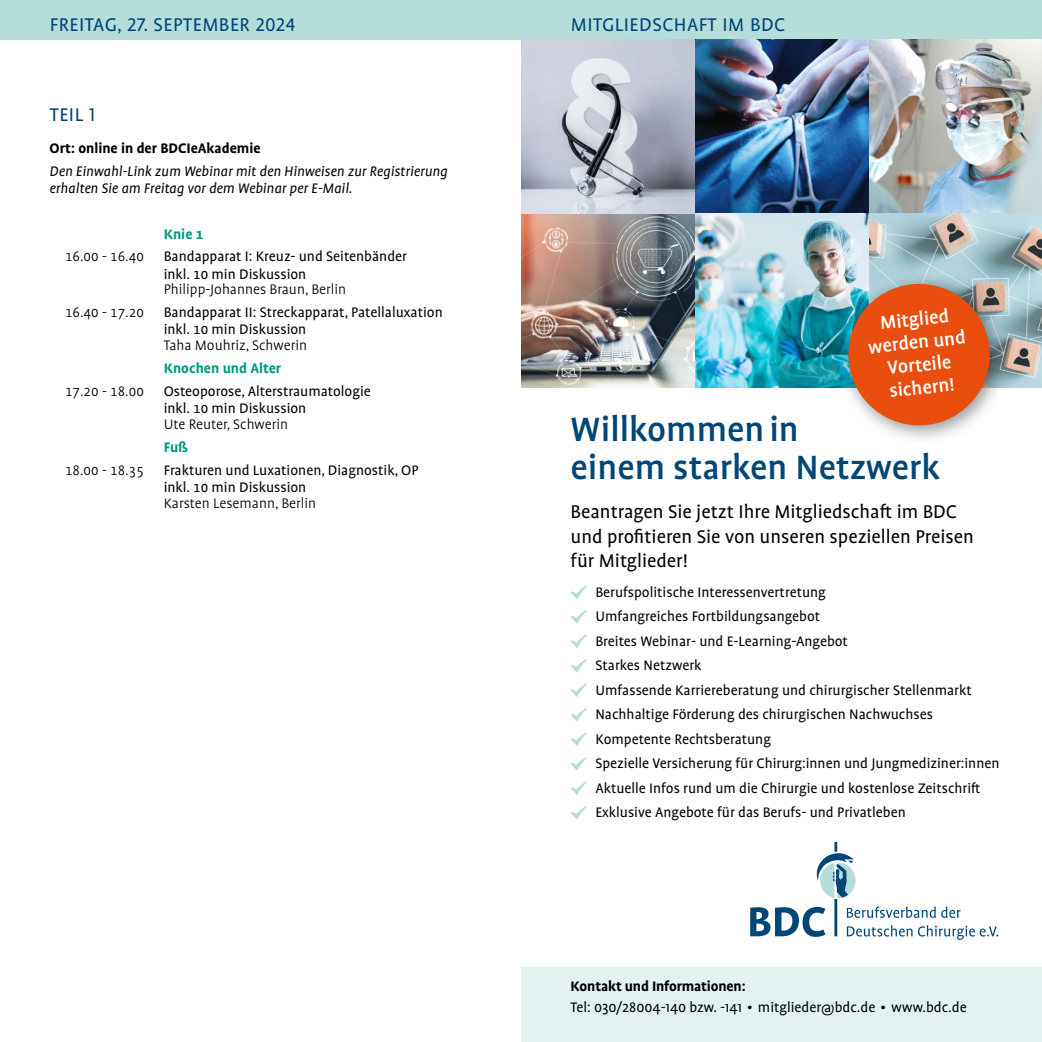
<style>
.page{position:relative;width:1042px;height:1042px;background:#fff}
.page>*{position:absolute;margin:0;border:0;box-sizing:border-box;transform-origin:0 0}
.t1{font:500 38.5px/38.5px "Profile Pro";color:#004676}
.t2{font:21px/24.5px "Profile Pro";color:#000}
.Head_blauer_Kasten{font:21px "Profile Pro";letter-spacing:.025em;color:#004676}
.t3{font:500 21px/22.8px "Profile Pro";color:#fff;text-align:center}
.Programm_2014{font:15.75px/24.5px "Profile Pro";color:#000}
._02_Fließtext{font:italic 15.75px/17.5px "Profile Pro";color:#000}
.Programm_Referent{font:300 15.75px "Profile Pro";color:#000}
.Programm_2014-2{font:300 15.75px "Profile Pro";color:#000}
._02_Fließtext-2{font:700 15.75px "Profile Pro";color:#000}
.Programm_Überschrift{font:700 15.75px "Profile Pro";color:#009982}
.s1{font-weight:700}
</style>
<div class="page">
<div style="left:0;top:0;width:1042px;height:40px;background:#b5ddda"></div>
<img style="left:521px;top:40px;width:521px;height:347px">
<img style="left:694px;top:40px;width:174px;height:173px">
<svg style="left:918px;top:222px;width:4px;height:4px"></svg>
<img style="left:694px;top:213px;width:174px;height:174px">
<img style="left:521px;top:213px;width:173px;height:174px">
<div style="left:835px;top:271px;width:175px;height:174px;background:#000;opacity:.44"></div>
<svg style="left:844px;top:280px;width:149px;height:149px;background:#d57044"></svg>
<div style="left:521px;top:967px;width:521px;height:75px;background:#e3f2f1"></div>
<svg style="left:570px;top:585px;width:17px;height:14px"></svg>
<svg style="left:571px;top:610px;width:16px;height:14px"></svg>
<svg style="left:570px;top:634px;width:17px;height:14px"></svg>
<svg style="left:571px;top:659px;width:16px;height:14px"></svg>
<svg style="left:570px;top:683px;width:17px;height:14px"></svg>
<svg style="left:571px;top:708px;width:16px;height:14px"></svg>
<svg style="left:570px;top:732px;width:17px;height:14px"></svg>
<svg style="left:571px;top:757px;width:16px;height:14px"></svg>
<svg style="left:571px;top:781px;width:16px;height:14px"></svg>
<svg style="left:571px;top:806px;width:16px;height:13px"></svg>
<svg style="left:750px;top:842px;width:248px;height:98px"></svg>
<p class="Head_blauer_Kasten" style="left:50px;top:13px;width:247px">FREITAG, 27. SEPTEMBER 2024</p>
<p class="Head_blauer_Kasten" style="left:50px;top:103px;width:47px">TEIL 1</p>
<p class="_02_Fließtext-2" style="left:50px;top:139px;width:212px">Ort: online in der BDCIeAkademie</p>
<p class="_02_Fließtext" style="left:50px;top:163px;width:399px">Den Einwahl-Link zum Webinar mit den Hinweisen zur Registrierung erhalten Sie am Freitag vor dem Webinar per E-Mail.</p>
<p class="Programm_Überschrift" style="left:164px;top:224px;width:41px">Knie 1</p>
<p class="Programm_2014-2" style="left:65px;top:248px;width:80px">16.00 - 16.40</p>
<p class="Programm_2014" style="left:164px;top:248px;width:245px;line-height:17.5px">Bandapparat I: Kreuz- und Seitenbänder inkl. 10 min Diskussion</p>
<p class="Programm_Referent" style="left:164px;top:281px;width:184px">Philipp-Johannes Braun, Berlin</p>
<p class="Programm_2014-2" style="left:65px;top:303px;width:80px">16.40 - 17.20</p>
<p class="Programm_2014" style="left:164px;top:304px;width:280px;line-height:17.5px">Bandapparat II: Streckapparat, Patellaluxation inkl. 10 min Diskussion</p>
<p class="Programm_Referent" style="left:164px;top:337px;width:145px">Taha Mouhriz, Schwerin</p>
<p class="Programm_Überschrift" style="left:164px;top:359px;width:119px">Knochen und Alter</p>
<p class="Programm_2014-2" style="left:65px;top:382px;width:80px">17.20 - 18.00</p>
<p class="Programm_2014" style="left:164px;top:383px;width:209px;line-height:17.5px">Osteoporose, Alterstraumatologie inkl. 10 min Diskussion</p>
<p class="Programm_Referent" style="left:164px;top:416px;width:126px">Ute Reuter, Schwerin</p>
<p class="Programm_Überschrift" style="left:164px;top:438px;width:26px">Fuß</p>
<p class="Programm_2014-2" style="left:65px;top:461px;width:80px">18.00 - 18.35</p>
<p class="Programm_2014" style="left:164px;top:462px;width:256px;line-height:17.5px">Frakturen und Luxationen, Diagnostik, OP inkl. 10 min Diskussion</p>
<p class="Programm_Referent" style="left:164px;top:495px;width:154px">Karsten Lesemann, Berlin</p>
<p class="Head_blauer_Kasten" style="left:571px;top:13px;width:216px">MITGLIEDSCHAFT IM BDC</p>
<p class="t3" style="left:865px;top:314px;width:99px;rotate:-6deg">Mitglied werden und<br>Vorteile sichern!</p>
<p class="t1" style="left:570px;top:410px;width:371px">Willkommen in<br>einem starken Netzwerk</p>
<p class="t2" style="left:570px;top:500px;width:405px">Beantragen Sie jetzt Ihre Mitgliedschaft im BDC und profitieren Sie von unseren speziellen Preisen für Mitglieder!</p>
<p class="Programm_2014" style="left:595px;top:580px;width:406px">Berufspolitische Interessenvertretung<br>Umfangreiches Fortbildungsangebot<br>Breites Webinar- und E-Learning-Angebot<br>Starkes Netzwerk<br>Umfassende Karriereberatung und chirurgischer Stellenmarkt Nachhaltige Förderung des chirurgischen Nachwuchses Kompetente Rechtsberatung<br>Spezielle Versicherung für Chirurg:innen und Jungmediziner:innen Aktuelle Infos rund um die Chirurgie und kostenlose Zeitschrift Exklusive Angebote für das Berufs- und Privatleben</p>
<p class="Programm_2014" style="left:570px;top:976px;width:397px;line-height:21px"><span class="s1">Kontakt und Informationen:<br></span>Tel: 030/28004-140 bzw. -141 • mitglieder@bdc.de • www.bdc.de</p>
</div>
